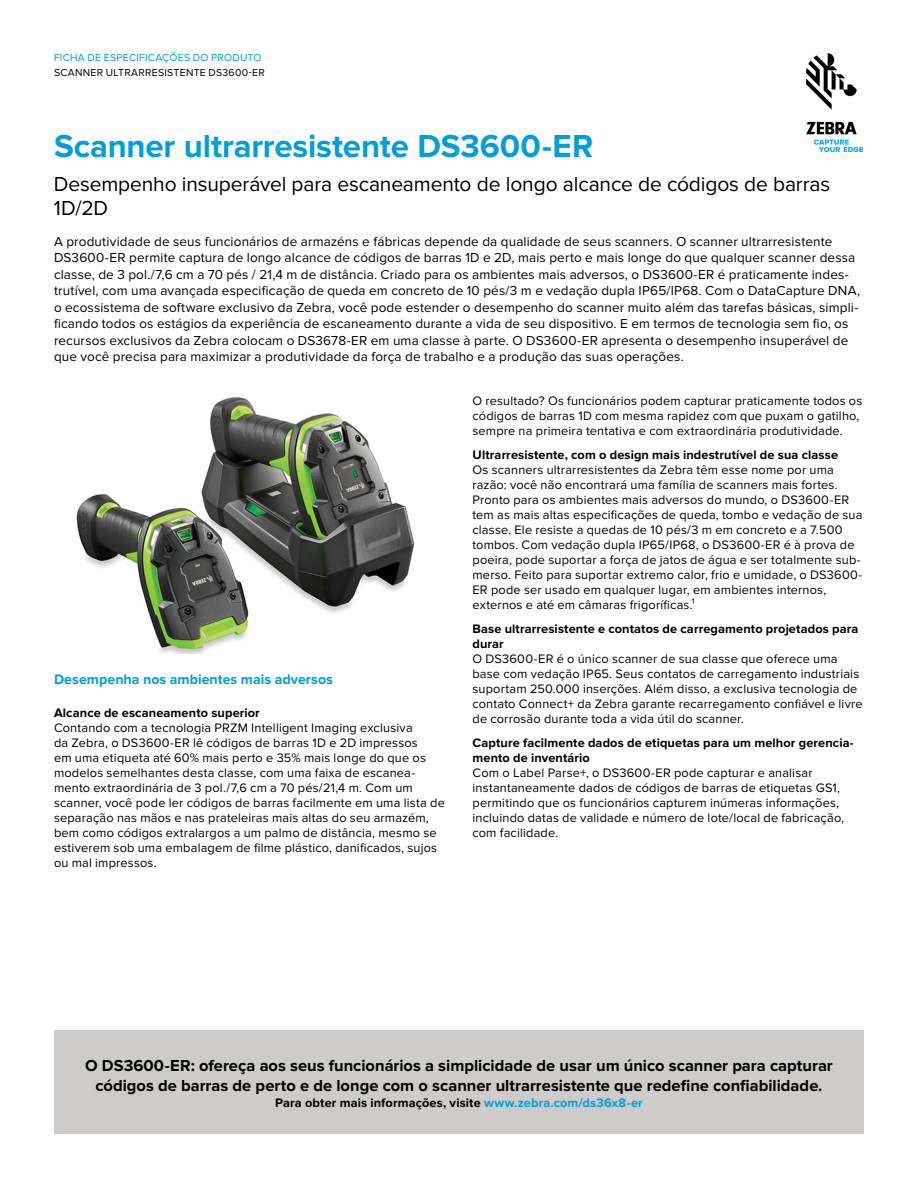
<style>
.page{position:relative;width:918px;height:1188px;background:#fff}
.page>*{position:absolute;margin:0;border:0;box-sizing:border-box;transform-origin:0 0}
.t1{font:700 33px "Proxima Nova";letter-spacing:-.005em;color:#009edb}
.t2{font:21px/24px "Proxima Nova";letter-spacing:-.005em;color:#000}
.t3{font:700 16.5px/20.2px "Proxima Nova";color:#000;text-align:center}
.t4{font:700 14.25px "Proxima Nova";color:#009edb}
.t5{font:13.5px/16.5px "Proxima Nova";letter-spacing:.01em;color:#000}
.t6{font:12.75px/15px "Proxima Nova";letter-spacing:.015em;color:#000}
.t7{font:700 12.75px/15px "Proxima Nova";letter-spacing:.01em;color:#000}
.t8{font:10.5px "Proxima Nova";letter-spacing:.025em;color:#000}
.t9{font:10.5px "Proxima Nova";letter-spacing:.025em;color:#009edb}
.s1{color:#009edb}
</style>
<div class="page">
<img style="left:806px;top:54px;width:56px;height:97px">
<div style="left:54px;top:1031px;width:810px;height:103px;background:#cdccca"></div>
<img style="left:76px;top:396px;width:339px;height:257px">
<p class="t9" style="left:54px;top:52px;width:209px">FICHA DE ESPECIFICAÇÕES DO PRODUTO</p>
<p class="t8" style="left:54px;top:66px;width:212px">SCANNER ULTRARRESISTENTE DS3600-ER</p>
<h1 class="t1" style="left:54px;top:127px;width:541px">Scanner ultrarresistente DS3600-ER</h1>
<h2 class="t2" style="left:54px;top:173px;width:778px">Desempenho insuperável para escaneamento de longo alcance de códigos de barras<br>1D/2D</h2>
<p class="t5" style="left:54px;top:233px;width:808px">A produtividade de seus funcionários de armazéns e fábricas depende da qualidade de seus scanners. O scanner ultrarresistente DS3600-ER permite captura de longo alcance de códigos de barras 1D e 2D, mais perto e mais longe do que qualquer scanner dessa classe, de 3 pol./7,6 cm a 70 pés / 21,4 m de distância. Criado para os ambientes mais adversos, o DS3600-ER é praticamente indes&shy;trutível, com uma avançada especificação de queda em concreto de 10 pés/3 m e vedação dupla IP65/IP68. Com o DataCapture DNA, o ecossistema de software exclusivo da Zebra, você pode estender o desempenho do scanner muito além das tarefas básicas, simpli&shy;ficando todos os estágios da experiência de escaneamento durante a vida de seu dispositivo. E em termos de tecnologia sem fio, os recursos exclusivos da Zebra colocam o DS3678-ER em uma classe à parte. O DS3600-ER apresenta o desempenho insuperável de que você precisa para maximizar a produtividade da força de trabalho e a produção das suas operações.</p>
<p class="t4" style="left:54px;top:671px;width:281px">Desempenha nos ambientes mais adversos</p>
<p class="t7" style="left:54px;top:706px;width:207px">Alcance de escaneamento superior</p>
<p class="t6" style="left:54px;top:721px;width:392px">Contando com a tecnologia PRZM Intelligent Imaging exclusiva<br>da Zebra, o DS3600-ER lê códigos de barras 1D e 2D impressos<br>em uma etiqueta até 60% mais perto e 35% mais longe do que os modelos semelhantes desta classe, com uma faixa de escanea&shy;mento extraordinária de 3 pol./7,6 cm a 70 pés/21,4 m. Com um scanner, você pode ler códigos de barras facilmente em uma lista de separação nas mãos e nas prateleiras mais altas do seu armazém, bem como códigos extralargos a um palmo de distância, mesmo se estiverem sob uma embalagem de filme plástico, danificados, sujos ou mal impressos.</p>
<p class="t6" style="left:472px;top:393px;width:391px">O resultado? Os funcionários podem capturar praticamente todos os códigos de barras 1D com mesma rapidez com que puxam o gatilho, sempre na primeira tentativa e com extraordinária produtividade.</p>
<p class="t7" style="left:472px;top:447px;width:367px">Ultrarresistente, com o design mais indestrutível de sua classe</p>
<p class="t6" style="left:472px;top:462px;width:392px">Os scanners ultrarresistentes da Zebra têm esse nome por uma razão: você não encontrará uma família de scanners mais fortes.<br>Pronto para os ambientes mais adversos do mundo, o DS3600-ER tem as mais altas especificações de queda, tombo e vedação de sua classe. Ele resiste a quedas de 10 pés/3 m em concreto e a 7.500 tombos. Com vedação dupla IP65/IP68, o DS3600-ER é à prova de poeira, pode suportar a força de jatos de água e ser totalmente sub&shy;merso. Feito para suportar extremo calor, frio e umidade, o DS3600- ER pode ser usado em qualquer lugar, em ambientes internos, externos e até em câmaras frigoríficas.¹</p>
<p class="t7" style="left:472px;top:621px;width:387px">Base ultrarresistente e contatos de carregamento projetados para durar</p>
<p class="t6" style="left:472px;top:651px;width:392px">O DS3600-ER é o único scanner de sua classe que oferece uma base com vedação IP65. Seus contatos de carregamento industriais suportam 250.000 inserções. Além disso, a exclusiva tecnologia de contato Connect+ da Zebra garante recarregamento confiável e livre de corrosão durante toda a vida útil do scanner.</p>
<p class="t7" style="left:472px;top:735px;width:383px">Capture facilmente dados de etiquetas para um melhor gerencia&shy;mento de inventário</p>
<p class="t6" style="left:472px;top:765px;width:373px">Com o Label Parse+, o DS3600-ER pode capturar e analisar instantaneamente dados de códigos de barras de etiquetas GS1, permitindo que os funcionários capturem inúmeras informações, incluindo datas de validade e número de lote/local de fabricação, com facilidade.</p>
<p class="t3" style="left:85px;top:1056px;width:749px">O DS3600-ER: ofereça aos seus funcionários a simplicidade de usar um único scanner para capturar códigos de barras de perto e de longe com o scanner ultrarresistente que redefine confiabilidade.</p>
<p class="t7" style="left:275px;top:1095px;width:369px">Para obter mais informações, visite <span class="s1">www.zebra.com/ds36x8-er</span></p>
</div>
